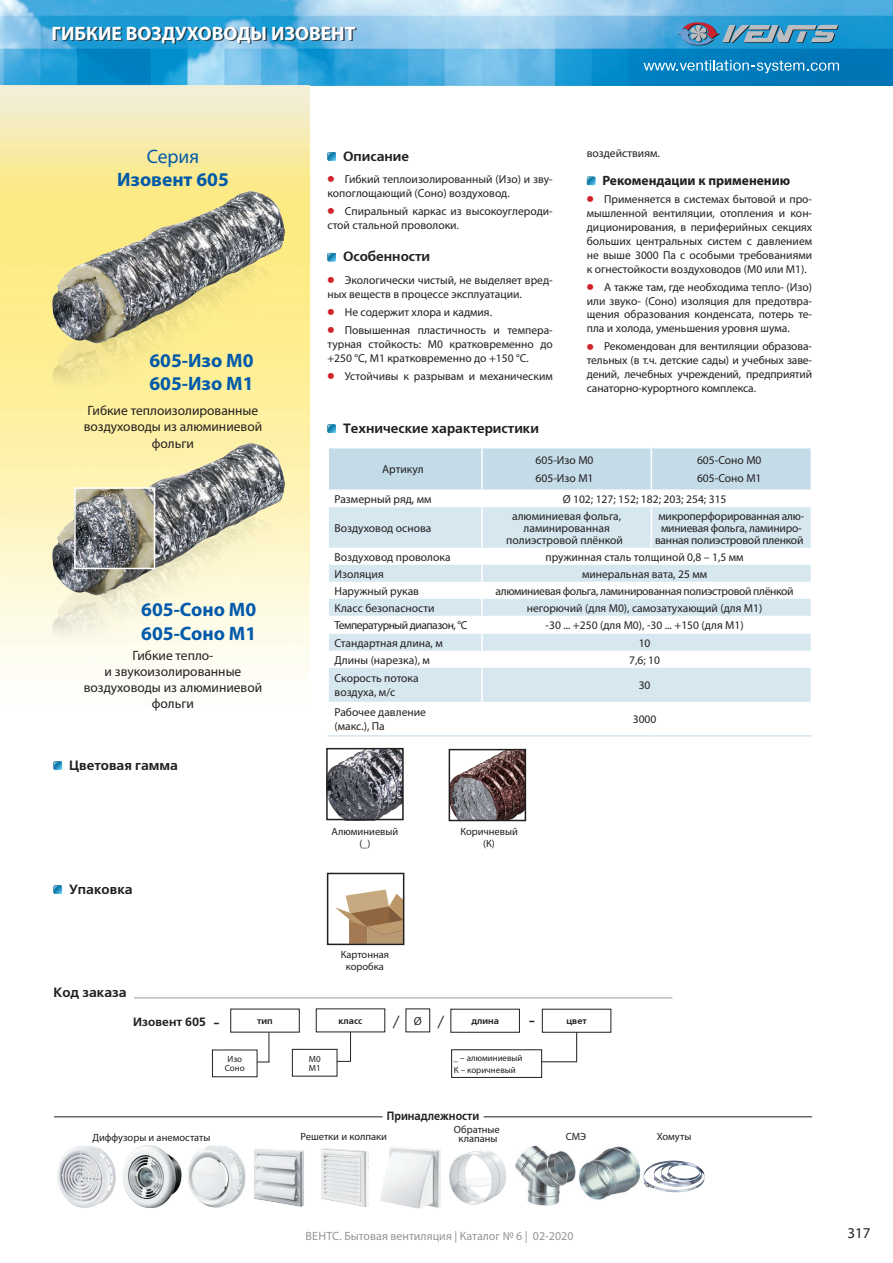
<style>
.page{position:relative;width:893px;height:1263px;background:#fff}
.page>*{position:absolute;margin:0;border:0;box-sizing:border-box;transform-origin:0 0}
.t1{font:700 19.5px/23.4px "Myriad Pro";color:#015aaa}
.t2{font:700 19.5px "Myriad Pro";color:#fff}
.t3{font:19.5px "Myriad Pro";color:#015aaa}
.t4{font:15px "Myriad Pro";color:#231f20}
.t5{font:13.5px/16.2px "Myriad Pro";color:#231f20;text-align:center}
.t6{font:700 13.5px "Free Set C";color:#231f20}
.t7{font:700 13.5px "Myriad Pro";color:#231f20}
.t8{font:12px "Myriad Pro";color:#939598}
.t9{font:700 12px "Free Set C";color:#231f20}
.t10{font:700 12px "Free Set C";color:#231f20;scale:.9 1}
.t11{font:11.55px/13.8px "Myriad Pro";color:#231f20}
.t12{font:11.55px/12px "Myriad Pro";letter-spacing:-.02em;color:#231f20;text-align:center}
.t13{font:11.55px "Myriad Pro";letter-spacing:-.03em;color:#231f20}
.t14{font:11.55px "Myriad Pro";letter-spacing:-.04em;color:#231f20}
.t15{font:10.5px/12.6px "Myriad Pro";color:#231f20;text-align:center}
.t16{font:9px/9px "Myriad Pro";color:#231f20}
.t17{font:700 9px "Free Set C";color:#231f20}
.s1{font-family:"Free Set C";font-weight:700;font-size:17.4px;color:#d1232a}
</style>
<div class="page">
<img style="left:0;top:0;width:893px;height:85px">
<svg style="left:677px;top:22px;width:162px;height:24px;background:#5f96b7"></svg>
<svg style="left:643px;top:60px;width:196px;height:13px;background:#3a98ca"></svg>
<div style="left:54px;top:28px;width:303px;height:16px;background:#231f20;opacity:.75"></div>
<svg style="left:327px;top:152px;width:9px;height:9px"></svg>
<svg style="left:327px;top:253px;width:9px;height:8px"></svg>
<svg style="left:587px;top:177px;width:8px;height:8px"></svg>
<svg style="left:329px;top:507px;width:482px;height:195px;fill:#d6e7ef"></svg>
<hr style="left:481px;top:507px;width:2px;height:41px;background:#fff">
<hr style="left:651px;top:507px;width:1px;height:41px;background:#fff">
<svg style="left:481px;top:548px;width:2px;height:120px"></svg>
<hr style="left:481px;top:668px;width:2px;height:34px;background:#fff">
<div style="left:328px;top:448px;width:483px;height:42px;background:#c3dce8"></div>
<hr style="left:327px;top:735px;width:155px;height:1px;background:#d6e7ef">
<hr style="left:482px;top:735px;width:169px;height:1px;background:#d6e7ef">
<hr style="left:651px;top:735px;width:161px;height:1px;background:#d6e7ef">
<svg style="left:327px;top:424px;width:9px;height:9px"></svg>
<svg style="left:53px;top:761px;width:9px;height:9px"></svg>
<svg style="left:53px;top:885px;width:9px;height:9px"></svg>
<img style="left:452px;top:752px;width:71px;height:66px">
<div style="left:449px;top:749px;width:77px;height:72px;border:2px solid #231f20"></div>
<svg style="left:335px;top:889px;width:66px;height:53px"></svg>
<div style="left:327px;top:873px;width:77px;height:72px;border:2px solid #231f20"></div>
<img style="left:329px;top:751px;width:72px;height:66px">
<div style="left:326px;top:748px;width:78px;height:72px;border:2px solid #231f20"></div>
<hr style="left:134px;top:997px;width:538px;height:1px;background:#9d9fa2">
<div style="left:451px;top:1049px;width:91px;height:29px;border:1px solid #231f20"></div>
<div style="left:542px;top:1009px;width:69px;height:24px;border:1px solid #231f20"></div>
<div style="left:450px;top:1009px;width:70px;height:24px;border:1px solid #231f20"></div>
<hr style="left:541px;top:1061px;width:36px;height:1px;background:#231f20">
<hr style="left:576px;top:1032px;width:1px;height:30px;background:#231f20">
<hr style="left:54px;top:1116px;width:329px;height:1px;background:#231f20">
<hr style="left:484px;top:1116px;width:328px;height:1px;background:#231f20">
<img style="left:57px;top:1146px;width:59px;height:62px">
<img style="left:122px;top:1145px;width:60px;height:63px">
<img style="left:187px;top:1145px;width:117px;height:63px">
<img style="left:321px;top:1148px;width:48px;height:59px">
<img style="left:380px;top:1146px;width:61px;height:62px">
<img style="left:643px;top:1160px;width:62px;height:33px">
<img style="left:449px;top:1150px;width:57px;height:55px">
<img style="left:515px;top:1145px;width:60px;height:60px">
<img style="left:579px;top:1146px;width:61px;height:54px">
<img style="left:43px;top:189px;width:243px;height:210px">
<img style="left:43px;top:442px;width:243px;height:210px">
<img style="left:77px;top:490px;width:75px;height:76px">
<div style="left:74px;top:487px;width:81px;height:82px;border:2px solid #fff"></div>
<hr style="left:315px;top:1061px;width:36px;height:1px;background:#231f20">
<hr style="left:350px;top:1032px;width:1px;height:30px;background:#231f20">
<div style="left:292px;top:1049px;width:45px;height:27px;background:#fff"></div>
<div style="left:292px;top:1049px;width:45px;height:27px;border:1px solid #231f20"></div>
<svg style="left:257px;top:1062px;width:12px;height:1px"></svg>
<hr style="left:269px;top:1032px;width:1px;height:30px;background:#231f20">
<h1 class="t2" style="left:51px;top:20px;width:305px">ГИБКИЕ ВОЗДУХОВОДЫ ИЗОВЕНТ</h1>
<h1 class="t3" style="left:147px;top:144px;width:54px">Серия</h1>
<h1 class="t1" style="left:117px;top:167px;width:113px">Изовент 605</h1>
<h1 class="t1" style="left:149px;top:348px;width:106px">605-Изо М0<br>605-Изо М1</h1>
<p class="t5" style="left:84px;top:402px;width:180px">Гибкие теплоизолированные воздуховоды из алюминиевой фольги</p>
<p class="t6" style="left:343px;top:148px;width:68px">Описание</p>
<p class="t11" style="left:327px;top:172px;width:227px"><span class="s1">•</span> Гибкий теплоизолированный (Изо) и зву&shy;копоглощающий (Соно) воздуховод.</p>
<p class="t11" style="left:327px;top:204px;width:227px"><span class="s1">•</span> Спиральный каркас из высокоуглероди&shy;стой стальной проволоки.</p>
<p class="t6" style="left:343px;top:249px;width:89px">Особенности</p>
<p class="t11" style="left:327px;top:273px;width:227px"><span class="s1">•</span> Экологически чистый, не выделяет вред&shy;ных веществ в процессе эксплуатации.</p>
<p class="t11" style="left:327px;top:305px;width:166px"><span class="s1">•</span> Не содержит хлора и кадмия.</p>
<p class="t11" style="left:327px;top:323px;width:227px;text-align:justify"><span class="s1">•</span> Повышенная пластичность и темпера&shy;турная стойкость: М0 кратковременно до +250 °С, М1 кратковременно до +150 °С.</p>
<p class="t11" style="left:327px;top:369px;width:227px"><span class="s1">•</span> Устойчивы к разрывам и механическим</p>
<p class="t6" style="left:343px;top:421px;width:198px">Технические характеристики</p>
<p class="t11" style="left:587px;top:146px;width:75px">воздействиям.</p>
<p class="t7" style="left:602px;top:172px;width:189px">Рекомендации к применению</p>
<p class="t11" style="left:587px;top:192px;width:227px;text-align:justify"><span class="s1">•</span> Применяется в системах бытовой и про&shy;мышленной вентиляции, отопления и кон&shy;диционирования, в периферийных секциях больших центральных систем с давлением не выше 3000 Па с особыми требованиями к огнестойкости воздуховодов (М0 или М1).</p>
<p class="t11" style="left:587px;top:280px;width:227px;text-align:justify"><span class="s1">•</span> А также там, где необходима тепло- (Изо) или звуко- (Соно) изоляция для предотвра&shy;щения образования конденсата, потерь те&shy;пла и холода, уменьшения уровня шума.</p>
<p class="t11" style="left:587px;top:339px;width:227px;text-align:justify"><span class="s1">•</span> Рекомендован для вентиляции образова&shy;тельных (в т.ч. детские сады) и учебных заве&shy;дений, лечебных учреждений, предприятий санаторно-курортного комплекса.</p>
<h1 class="t1" style="left:141px;top:597px;width:116px">605-Соно М0<br>605-Соно М1</h1>
<p class="t5" style="left:84px;top:647px;width:180px">Гибкие тепло-<br>и звукоизолированные воздуховоды из алюминиевой фольги</p>
<p class="t6" style="left:69px;top:757px;width:110px">Цветовая гамма</p>
<p class="t6" style="left:69px;top:881px;width:65px">Упаковка</p>
<p class="t6" style="left:53px;top:984px;width:75px">Код заказа</p>
<p class="t11" style="left:382px;top:462px;width:43px">Артикул</p>
<p class="t11" style="left:536px;top:451px;width:59px;line-height:18.1px">605-Изо М0<br>605-Изо М1</p>
<p class="t11" style="left:697px;top:451px;width:66px;line-height:18.1px">605-Соно М0<br>605-Соно М1</p>
<p class="t11" style="left:335px;top:492px;width:98px">Размерный ряд, мм</p>
<p class="t11" style="left:563px;top:492px;width:165px">Ø 102; 127; 152; 182; 203; 254; 315</p>
<p class="t11" style="left:335px;top:521px;width:98px">Воздуховод основа</p>
<p class="t11" style="left:506px;top:510px;width:118px;line-height:12px;text-align:center">алюминиевая фольга, ламинированная полиэстровой плёнкой</p>
<p class="t12" style="left:655px;top:510px;width:151px">микроперфорированная алю&shy;миниевая фольга, ламиниро&shy;ванная полиэстровой пленкой</p>
<p class="t11" style="left:335px;top:550px;width:118px">Воздуховод проволока</p>
<p class="t11" style="left:545px;top:550px;width:200px">пружинная сталь толщиной 0,8 – 1,5 мм</p>
<p class="t11" style="left:335px;top:567px;width:51px">Изоляция</p>
<p class="t11" style="left:582px;top:567px;width:127px">минеральная вата, 25 мм</p>
<p class="t11" style="left:335px;top:584px;width:86px">Наружный рукав</p>
<p class="t13" style="left:495px;top:584px;width:300px">алюминиевая фольга, ламинированная полиэстровой плёнкой</p>
<p class="t11" style="left:335px;top:601px;width:102px">Класc безопасности</p>
<p class="t11" style="left:527px;top:601px;width:237px">негорючий (для M0), самозатухающий (для М1)</p>
<p class="t14" style="left:335px;top:618px;width:134px">Температурный диапазон, °С</p>
<p class="t11" style="left:545px;top:618px;width:200px">-30 ... +250 (для М0), -30 ... +150 (для М1)</p>
<p class="t11" style="left:335px;top:636px;width:110px">Стандартная длина, м</p>
<p class="t11" style="left:639px;top:636px;width:13px">10</p>
<p class="t11" style="left:335px;top:653px;width:97px">Длины (нарезка), м</p>
<p class="t11" style="left:629px;top:653px;width:32px">7,6; 10</p>
<p class="t11" style="left:335px;top:671px;width:86px">Скорость потока воздуха, м/с</p>
<p class="t11" style="left:639px;top:678px;width:13px">30</p>
<p class="t11" style="left:335px;top:705px;width:93px">Рабочее давление (макс.), Па</p>
<p class="t11" style="left:633px;top:712px;width:25px">3000</p>
<p class="t15" style="left:332px;top:824px;width:68px">Алюминиевый (_)</p>
<p class="t15" style="left:341px;top:948px;width:50px">Картонная коробка</p>
<p class="t15" style="left:460px;top:825px;width:59px">Коричневый (К)</p>
<p class="t9" style="left:133px;top:1015px;width:88px">Изовент 605 -</p>
<p class="t9" style="left:393px;top:1014px;width:9px">/</p>
<p class="t9" style="left:437px;top:1014px;width:9px">/</p>
<p class="t9" style="left:529px;top:1014px;width:8px">-</p>
<p class="t16" style="left:454px;top:1052px;width:70px;line-height:12px">_ – алюминиевый<br>К – коричневый</p>
<p class="t11" style="left:414px;top:1014px;width:9px">Ø</p>
<p class="t17" style="left:471px;top:1016px;width:29px">длина</p>
<p class="t17" style="left:566px;top:1016px;width:22px">цвет</p>
<p class="t17" style="left:339px;top:1015px;width:25px">класс</p>
<p class="t17" style="left:257px;top:1016px;width:17px">тип</p>
<p class="t16" style="left:309px;top:1054px;width:13px">М0<br>М1</p>
<p class="t16" style="left:225px;top:1054px;width:21px">Изо<br>Соно</p>
<p class="t10" style="left:387px;top:1109px;width:104px">Принадлежности</p>
<p class="t15" style="left:454px;top:1125px;width:47px;line-height:9px">Обратные клапаны</p>
<p class="t15" style="left:92px;top:1130px;width:120px">Диффузоры и анемостаты</p>
<p class="t15" style="left:300px;top:1130px;width:88px">Решетки и колпаки</p>
<p class="t15" style="left:566px;top:1130px;width:22px">СМЭ</p>
<p class="t15" style="left:657px;top:1130px;width:36px">Хомуты</p>
<p class="t8" style="left:306px;top:1229px;width:269px">ВЕНТС. Бытовая вентиляция | Каталог № 6 | 02-2020</p>
<p class="t4" style="left:847px;top:1224px;width:25px">317</p>
</div>
